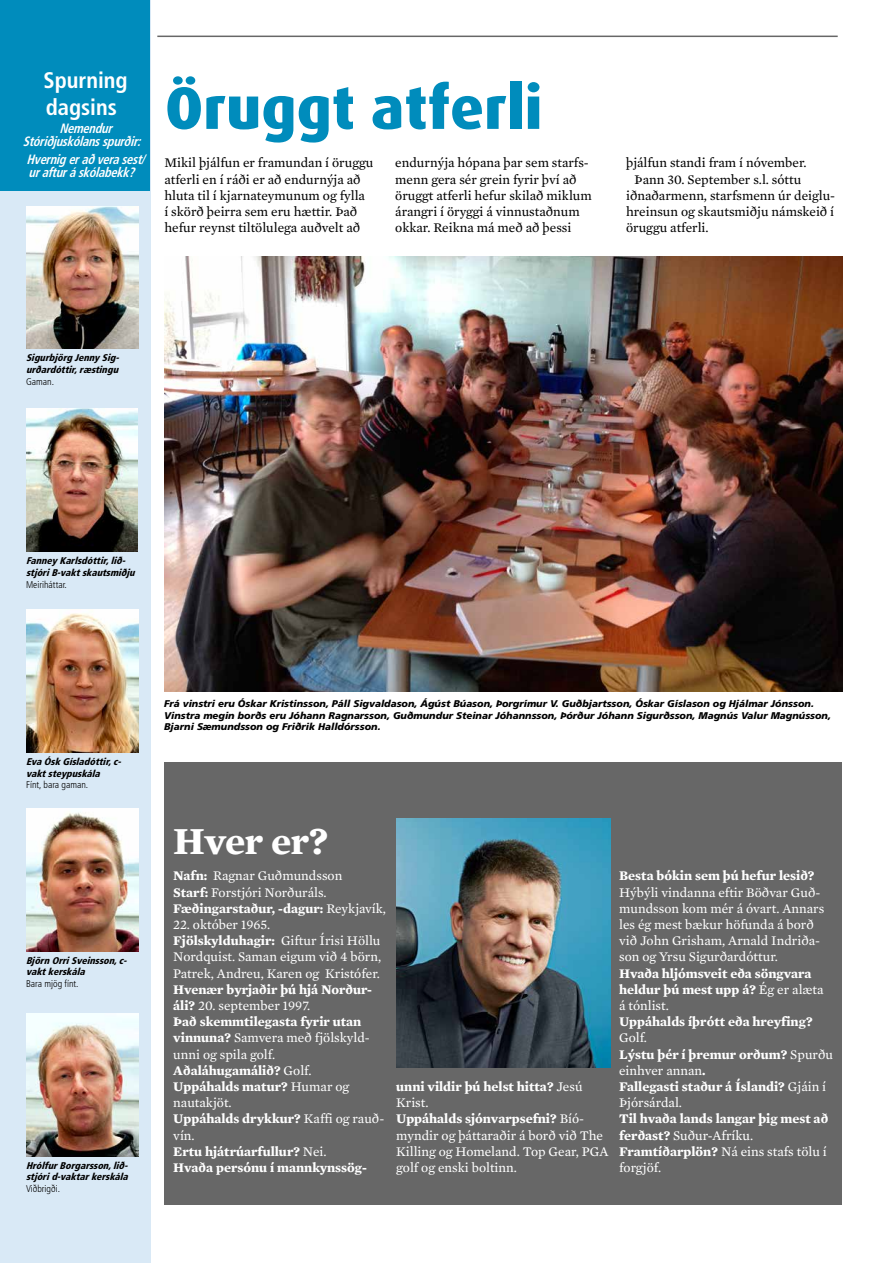
<style>
.page{position:relative;width:893px;height:1263px;background:#fff}
.page>*{position:absolute;margin:0;border:0;box-sizing:border-box;transform-origin:0 0}
.t1{font:800 60px "Dax";color:#008cbc}
.t2{font:700 39px "Mercury Text G2";letter-spacing:-.015em;color:#fff}
.t3{font:700 condensed 22.5px/27px "Frutiger";color:#fff}
.t4{font:700 13.5px/16.2px "Mercury Text G2";color:#fff}
.t5{font:13.5px/16.2px "Mercury Text G2";color:#fff}
.t6{font:13.5px/16.2px "Mercury Text G2";color:#000}
.t7{font:italic 700 condensed 13.5px/13.5px "Frutiger";color:#fff;text-align:center;scale:.92 1}
.t8{font:italic 900 9.75px/11.7px "Frutiger";color:#000}
.t9{font:italic 900 condensed 9.75px/11.7px "Frutiger";color:#000}
.t10{font:300 condensed 9.75px "Frutiger";color:#000}
.s1{font-weight:700}
.s2{font-weight:400}
</style>
<div class="page">
<hr style="left:157px;top:36px;width:681px;height:1px;background:#676767">
<div style="left:165px;top:762px;width:677px;height:442px;background:#676767"></div>
<div style="left:0;top:0;width:150px;height:1263px;background:#d9e9f6"></div>
<div style="left:0;top:0;width:150px;height:190px;background:#008cbc"></div>
<img style="left:26px;top:206px;width:113px;height:143px">
<img style="left:26px;top:409px;width:111px;height:143px">
<img style="left:26px;top:609px;width:113px;height:143px">
<img style="left:26px;top:808px;width:113px;height:143px">
<img style="left:26px;top:1013px;width:113px;height:143px">
<img style="left:396px;top:818px;width:215px;height:249px">
<img style="left:164px;top:257px;width:678px;height:434px">
<h3 class="t3" style="left:43px;top:66px;width:86px">Spurning dagsins</h3>
<p class="t7" style="left:23px;top:121px;width:134px">Nemendur<br>Stóriðjuskólansspurðir:</p>
<p class="t7" style="left:27px;top:152px;width:134px;text-align:left">Hvernigeraðverasest/ urafturáskólabekk?</p>
<h1 class="t1" style="left:165px;top:74px;width:379px">Öruggt atferli</h1>
<p class="t6" style="left:164px;top:155px;width:210px">Mikil þjálfun er framundan í öruggu atferli en í ráði er að endurnýja að hluta til í kjarnateymunum og fylla<br>í skörð þeirra sem eru hættir. Það hefur reynst tiltölulega auðvelt að</p>
<p class="t6" style="left:395px;top:155px;width:198px">endurnýja hópana þar sem starfs&shy;menn gera sér grein fyrir því að öruggt atferli hefur skilað miklum árangri í öryggi á vinnustaðnum okkar. Reikna má með að þessi</p>
<p class="t6" style="left:626px;top:155px;width:182px">þjálfun standi fram í nóvember.</p>
<p class="t6" style="left:635px;top:171px;width:168px">Þann 30. September s.l. sóttu</p>
<p class="t6" style="left:626px;top:187px;width:211px">iðnaðarmenn, starfsmenn úr deiglu-</p>
<p class="t6" style="left:626px;top:203px;width:210px">hreinsun og skautsmiðju námskeið í</p>
<p class="t6" style="left:626px;top:220px;width:84px">öruggu atferli.</p>
<p class="t9" style="left:26px;top:352px;width:97px">Sigurbjörg Jenny Sig&shy;urðardóttir,ræstingu</p>
<p class="t10" style="left:26px;top:376px;width:29px">Gaman.</p>
<p class="t9" style="left:26px;top:555px;width:113px">Fanney Karlsdóttir,lið&shy;stjóriB-vaktskautsmiðju</p>
<p class="t10" style="left:26px;top:579px;width:42px">Meiriháttar.</p>
<p class="t9" style="left:26px;top:755px;width:99px">Eva Ósk Gísladóttir,c&shy;vakt steypuskála</p>
<p class="t10" style="left:26px;top:779px;width:64px">Fínt, bara gaman.</p>
<p class="t9" style="left:26px;top:954px;width:105px">Björn Orri Sveinsson, c&shy;vaktkerskála</p>
<p class="t10" style="left:26px;top:978px;width:54px">Bara mjög fínt.</p>
<p class="t9" style="left:26px;top:1159px;width:106px">Hrólfur Borgarsson,lið&shy;stjórid-vaktarkerskála</p>
<p class="t10" style="left:26px;top:1183px;width:35px">Viðbrigði.</p>
<p class="t8" style="left:164px;top:698px;width:668px">Frá vinstri eru Óskar Kristinsson, Páll Sigvaldason, Ágúst Búason, Þorgrímur V. Guðbjartsson, Óskar Gíslason og Hjálmar Jónsson.<br>Vinstra megin borðs eru Jóhann Ragnarsson, Guðmundur Steinar Jóhannsson, Þórður Jóhann Sigurðsson, Magnús Valur Magnússon,<br>Bjarni Sæmundsson og Friðrik Halldórsson.</p>
<h2 class="t2" style="left:173px;top:817px;width:157px">Hver er?</h2>
<p class="t5" style="left:173px;top:868px;width:214px"><span class="s1">Nafn:</span> Ragnar Guðmundsson<br><span class="s1">Starf:</span> Forstjóri Norðuráls.<br><span class="s1">Fæðingarstaður, -dagur:</span> Reykjavík,</p>
<p class="t5" style="left:173px;top:916px;width:209px">22. október 1965.<br><span class="s1">Fjölskylduhagir:</span> Giftur Írisi Höllu<br>Nordquist. Saman eigum við 4 börn,<br>Patrek, Andreu, Karen og Kristófer.</p>
<p class="t4" style="left:173px;top:981px;width:212px">Hvenær byrjaðir þú hjá Norður&shy;áli? <span class="s2">20. september 1997.<br></span>Það skemmtilegasta fyrir utan vinnuna? <span class="s2">Samvera með fjölskyld&shy;unni og spila golf.<br></span>Aðaláhugamálið? <span class="s2">Golf.<br></span>Uppáhalds matur? <span class="s2">Humar og nautakjöt.<br></span>Uppáhalds drykkur? <span class="s2">Kaffi og rauð&shy;vín.<br></span>Ertu hjátrúarfullur? <span class="s2">Nei.<br></span>Hvaða persónu í mannkynssög-</p>
<p class="t5" style="left:396px;top:1078px;width:214px"><span class="s1">unni vildir þú helst hitta?</span> Jesú<br>Krist.<br><span class="s1">Uppáhalds sjónvarpsefni?</span> Bíó&shy;myndir og þáttaraðir á borð við The<br>Killing og Homeland. Top Gear, PGA golf og enski boltinn.</p>
<p class="t4" style="left:619px;top:868px;width:197px">Besta bókin sem þú hefur lesið?</p>
<p class="t5" style="left:619px;top:884px;width:207px">Hýbýli vindanna eftir Böðvar Guð&shy;mundsson kom mér á óvart. Annars les ég mest bækur höfunda á borð við John Grisham, Arnald Indriða&shy;son og Yrsu Sigurðardóttur.</p>
<p class="t4" style="left:619px;top:965px;width:206px">Hvaða hljómsveit eða söngvara heldur þú mest upp á? <span class="s2">Ég er alæta á tónlist.</span></p>
<p class="t4" style="left:619px;top:1013px;width:195px">Uppáhalds íþrótt eða hreyfing?</p>
<p class="t4" style="left:619px;top:1030px;width:215px"><span class="s2">Golf.<br></span>Lýstu þér í þremur orðum? <span class="s2">Spurðu einhver annan</span>.<br>Fallegasti staður á Íslandi? <span class="s2">Gjáin í<br>Þjórsárdal.</span></p>
<p class="t4" style="left:619px;top:1111px;width:211px">Til hvaða lands langar þig mest að ferðast? <span class="s2">Suður-Afríku.<br></span>Framtíðarplön? <span class="s2">Ná eins stafs tölu í forgjöf.</span></p>
</div>
